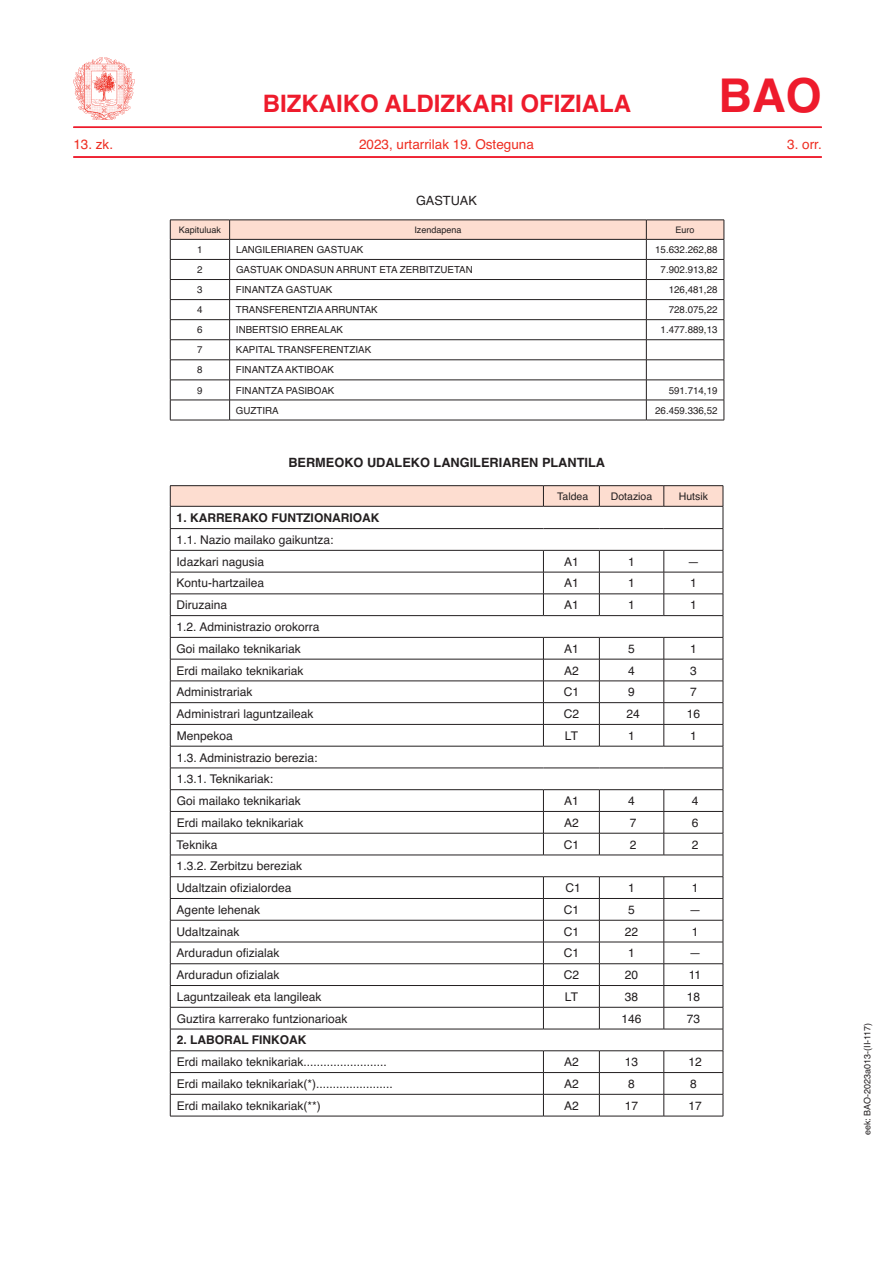
<style>
.page{position:relative;width:893px;height:1263px;background:#fff}
.page>*{position:absolute;margin:0;border:0;box-sizing:border-box;transform-origin:0 0}
.t1{font:700 46.5px "Helvetica";color:#ee1b2c}
.t2{font:700 24px "Helvetica";color:#ee1b2c}
.t3{font:13.5px "Helvetica";color:#ee2e22}
.t4{font:700 12.75px "Helvetica";color:#231f20}
.t5{font:12.75px "Helvetica";color:#231f20}
.t6{font:12px/21.8px "Helvetica";color:#231f20}
.t7{font:700 12px "Helvetica";color:#231f20}
.t8{font:10.5px "Helvetica";color:#231f20}
.t9{font:9.75px "Helvetica";color:#231f20}
.t10{font:9px "Helvetica";color:#231f20}
</style>
<div class="page">
<hr style="left:73px;top:126px;width:749px;height:2px;background:#ee1b2c">
<hr style="left:73px;top:156px;width:749px;height:2px;background:#ee1b2c">
<img style="left:74px;top:58px;width:61px;height:61px">
<hr style="left:170px;top:420px;width:60px;height:1px;background:#231f20">
<hr style="left:230px;top:420px;width:416px;height:1px;background:#231f20">
<hr style="left:646px;top:420px;width:78px;height:1px;background:#231f20">
<svg style="left:170px;top:220px;width:555px;height:200px"></svg>
<hr style="left:170px;top:239px;width:60px;height:1px;background:#231f20">
<hr style="left:230px;top:239px;width:416px;height:1px;background:#231f20">
<hr style="left:646px;top:239px;width:78px;height:1px;background:#231f20">
<hr style="left:170px;top:1116px;width:373px;height:1px;background:#231f20">
<hr style="left:543px;top:1116px;width:56px;height:1px;background:#231f20">
<hr style="left:599px;top:1116px;width:65px;height:1px;background:#231f20">
<hr style="left:664px;top:1116px;width:59px;height:1px;background:#231f20">
<hr style="left:170px;top:485px;width:373px;height:1px;background:#231f20">
<hr style="left:543px;top:485px;width:56px;height:1px;background:#231f20">
<hr style="left:599px;top:485px;width:65px;height:1px;background:#231f20">
<hr style="left:664px;top:485px;width:59px;height:1px;background:#231f20">
<svg style="left:170px;top:486px;width:554px;height:630px"></svg>
<hr style="left:170px;top:1050px;width:373px;height:1px;background:#231f20">
<hr style="left:543px;top:1050px;width:56px;height:1px;background:#231f20">
<hr style="left:599px;top:1050px;width:65px;height:1px;background:#231f20">
<hr style="left:664px;top:1050px;width:59px;height:1px;background:#231f20">
<h2 class="t2" style="left:263px;top:84px;width:370px">BIZKAIKO ALDIZKARI OFIZIALA</h2>
<h1 class="t1" style="left:718px;top:58px;width:105px">BAO</h1>
<p class="t3" style="left:73px;top:134px;width:41px">13. zk.</p>
<p class="t3" style="left:359px;top:134px;width:176px">2023, urtarrilak 19. Osteguna</p>
<p class="t3" style="left:787px;top:134px;width:36px">3. orr.</p>
<p class="t5" style="left:416px;top:191px;width:62px">GASTUAK</p>
<p class="t10" style="left:179px;top:223px;width:44px">Kapituluak</p>
<p class="t10" style="left:414px;top:223px;width:49px">Izendapena</p>
<p class="t10" style="left:676px;top:223px;width:21px">Euro</p>
<p class="t9" style="left:197px;top:242px;width:7px">1</p>
<p class="t9" style="left:236px;top:242px;width:129px">LANGILERIAREN GASTUAK</p>
<p class="t9" style="left:655px;top:242px;width:64px">15.632.262,88</p>
<p class="t9" style="left:197px;top:262px;width:7px">2</p>
<p class="t9" style="left:236px;top:262px;width:238px">GASTUAK ONDASUN ARRUNT ETA ZERBITZUETAN</p>
<p class="t9" style="left:661px;top:262px;width:58px">7.902.913,82</p>
<p class="t9" style="left:197px;top:282px;width:7px">3</p>
<p class="t9" style="left:236px;top:282px;width:98px">FINANTZA GASTUAK</p>
<p class="t9" style="left:669px;top:282px;width:50px">126,481,28</p>
<p class="t9" style="left:197px;top:302px;width:7px">4</p>
<p class="t9" style="left:236px;top:302px;width:143px">TRANSFERENTZIA ARRUNTAK</p>
<p class="t9" style="left:669px;top:302px;width:50px">728.075,22</p>
<p class="t9" style="left:197px;top:322px;width:7px">6</p>
<p class="t9" style="left:236px;top:322px;width:109px">INBERTSIO ERREALAK</p>
<p class="t9" style="left:661px;top:322px;width:58px">1.477.889,13</p>
<p class="t9" style="left:197px;top:342px;width:7px">7</p>
<p class="t9" style="left:236px;top:342px;width:137px">KAPITAL TRANSFERENTZIAK</p>
<p class="t9" style="left:197px;top:362px;width:7px">8</p>
<p class="t9" style="left:236px;top:362px;width:100px">FINANTZA AKTIBOAK</p>
<p class="t9" style="left:197px;top:383px;width:7px">9</p>
<p class="t9" style="left:236px;top:383px;width:100px">FINANTZA PASIBOAK</p>
<p class="t9" style="left:669px;top:383px;width:50px">591.714,19</p>
<p class="t9" style="left:236px;top:403px;width:44px">GUZTIRA</p>
<p class="t9" style="left:655px;top:403px;width:64px">26.459.336,52</p>
<p class="t4" style="left:288px;top:452px;width:318px">BERMEOKO UDALEKO LANGILERIAREN PLANTILA</p>
<p class="t8" style="left:557px;top:488px;width:32px">Taldea</p>
<p class="t8" style="left:611px;top:488px;width:43px">Dotazioa</p>
<p class="t8" style="left:679px;top:488px;width:31px">Hutsik</p>
<p class="t7" style="left:177px;top:508px;width:204px">1. KARRERAKO FUNTZIONARIOAK</p>
<p class="t6" style="left:177px;top:529px;width:158px">1.1. Nazio mailako gaikuntza:<br>Idazkari nagusia</p>
<p class="t6" style="left:564px;top:551px;width:16px">A1</p>
<p class="t6" style="left:628px;top:551px;width:8px">1</p>
<p class="t6" style="left:687px;top:551px;width:13px">—</p>
<p class="t6" style="left:177px;top:573px;width:89px">Kontu-hartzailea</p>
<p class="t6" style="left:564px;top:573px;width:16px">A1</p>
<p class="t6" style="left:628px;top:573px;width:8px">1</p>
<p class="t6" style="left:690px;top:573px;width:8px">1</p>
<p class="t6" style="left:177px;top:594px;width:52px">Diruzaina</p>
<p class="t6" style="left:564px;top:594px;width:16px">A1</p>
<p class="t6" style="left:628px;top:594px;width:8px">1</p>
<p class="t6" style="left:690px;top:594px;width:8px">1</p>
<p class="t6" style="left:177px;top:616px;width:144px">1.2. Administrazio orokorra<br>Goi mailako teknikariak</p>
<p class="t6" style="left:564px;top:638px;width:16px">A1</p>
<p class="t6" style="left:628px;top:638px;width:8px">5</p>
<p class="t6" style="left:690px;top:638px;width:8px">1</p>
<p class="t6" style="left:177px;top:660px;width:128px">Erdi mailako teknikariak</p>
<p class="t6" style="left:564px;top:660px;width:16px">A2</p>
<p class="t6" style="left:628px;top:660px;width:8px">4</p>
<p class="t6" style="left:690px;top:660px;width:8px">3</p>
<p class="t6" style="left:177px;top:681px;width:78px">Administrariak</p>
<p class="t6" style="left:564px;top:681px;width:17px">C1</p>
<p class="t6" style="left:628px;top:681px;width:8px">9</p>
<p class="t6" style="left:690px;top:681px;width:8px">7</p>
<p class="t6" style="left:177px;top:703px;width:138px">Administrari laguntzaileak</p>
<p class="t6" style="left:564px;top:703px;width:17px">C2</p>
<p class="t6" style="left:627px;top:703px;width:15px">24</p>
<p class="t6" style="left:687px;top:703px;width:15px">16</p>
<p class="t6" style="left:177px;top:725px;width:58px">Menpekoa</p>
<p class="t6" style="left:565px;top:725px;width:15px">LT</p>
<p class="t6" style="left:628px;top:725px;width:8px">1</p>
<p class="t6" style="left:690px;top:725px;width:8px">1</p>
<p class="t6" style="left:177px;top:747px;width:142px">1.3. Administrazio berezia:<br>1.3.1. Teknikariak:<br>Goi mailako teknikariak</p>
<p class="t6" style="left:564px;top:790px;width:16px">A1</p>
<p class="t6" style="left:628px;top:790px;width:8px">4</p>
<p class="t6" style="left:692px;top:790px;width:8px">4</p>
<p class="t6" style="left:177px;top:812px;width:128px">Erdi mailako teknikariak</p>
<p class="t6" style="left:564px;top:812px;width:16px">A2</p>
<p class="t6" style="left:630px;top:812px;width:8px">7</p>
<p class="t6" style="left:692px;top:812px;width:8px">6</p>
<p class="t6" style="left:177px;top:834px;width:42px">Teknika</p>
<p class="t6" style="left:564px;top:834px;width:17px">C1</p>
<p class="t6" style="left:630px;top:834px;width:8px">2</p>
<p class="t6" style="left:692px;top:834px;width:8px">2</p>
<p class="t6" style="left:177px;top:856px;width:127px">1.3.2. Zerbitzu bereziak<br>Udaltzain ofizialordea</p>
<p class="t6" style="left:565px;top:877px;width:17px">C1</p>
<p class="t6" style="left:628px;top:877px;width:8px">1</p>
<p class="t6" style="left:692px;top:877px;width:8px">1</p>
<p class="t6" style="left:177px;top:899px;width:85px">Agente lehenak</p>
<p class="t6" style="left:564px;top:899px;width:17px">C1</p>
<p class="t6" style="left:628px;top:899px;width:8px">5</p>
<p class="t6" style="left:689px;top:899px;width:13px">—</p>
<p class="t6" style="left:177px;top:921px;width:64px">Udaltzainak</p>
<p class="t6" style="left:564px;top:921px;width:17px">C1</p>
<p class="t6" style="left:625px;top:921px;width:15px">22</p>
<p class="t6" style="left:692px;top:921px;width:8px">1</p>
<p class="t6" style="left:177px;top:943px;width:104px">Arduradun ofizialak</p>
<p class="t6" style="left:564px;top:943px;width:17px">C1</p>
<p class="t6" style="left:628px;top:943px;width:8px">1</p>
<p class="t6" style="left:689px;top:943px;width:13px">—</p>
<p class="t6" style="left:177px;top:964px;width:104px">Arduradun ofizialak</p>
<p class="t6" style="left:564px;top:964px;width:17px">C2</p>
<p class="t6" style="left:625px;top:964px;width:15px">20</p>
<p class="t6" style="left:689px;top:964px;width:14px">11</p>
<p class="t6" style="left:177px;top:986px;width:146px">Laguntzaileak eta langileak</p>
<p class="t6" style="left:565px;top:986px;width:15px">LT</p>
<p class="t6" style="left:625px;top:986px;width:15px">38</p>
<p class="t6" style="left:687px;top:986px;width:15px">18</p>
<p class="t6" style="left:177px;top:1008px;width:172px">Guztira karrerako funtzionarioak</p>
<p class="t6" style="left:622px;top:1008px;width:22px">146</p>
<p class="t6" style="left:687px;top:1008px;width:15px">73</p>
<p class="t7" style="left:177px;top:1030px;width:131px">2. LABORAL FINKOAK</p>
<p class="t6" style="left:177px;top:1051px;width:212px">Erdi mailako teknikariak.........................</p>
<p class="t6" style="left:564px;top:1051px;width:16px">A2</p>
<p class="t6" style="left:625px;top:1051px;width:15px">13</p>
<p class="t6" style="left:688px;top:1051px;width:15px">12</p>
<p class="t6" style="left:177px;top:1073px;width:218px">Erdi mailako teknikariak(*).......................</p>
<p class="t6" style="left:564px;top:1073px;width:16px">A2</p>
<p class="t6" style="left:628px;top:1073px;width:8px">8</p>
<p class="t6" style="left:690px;top:1073px;width:8px">8</p>
<p class="t6" style="left:177px;top:1095px;width:146px">Erdi mailako teknikariak(**)</p>
<p class="t6" style="left:564px;top:1095px;width:16px">A2</p>
<p class="t6" style="left:625px;top:1095px;width:15px">17</p>
<p class="t6" style="left:688px;top:1095px;width:15px">17</p>
<p class="t10" style="left:860px;top:1135px;width:114px;rotate:-90deg">eek: BAO-2023a013-(II-117)</p>
</div>
